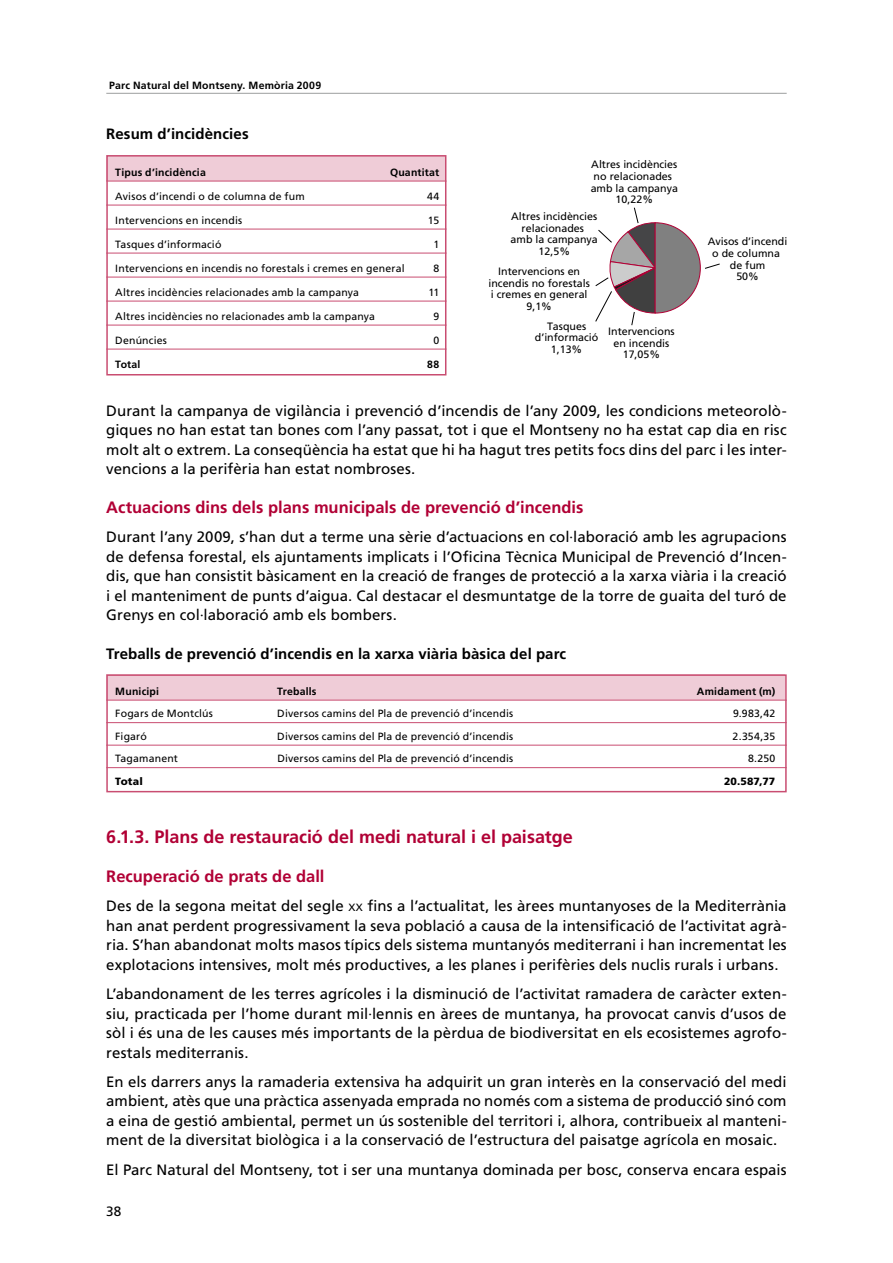
<style>
.page{position:relative;width:893px;height:1263px;background:#fff}
.page>*{position:absolute;margin:0;border:0;box-sizing:border-box;transform-origin:0 0}
.t1{font:700 18px "Frutiger LT Std";letter-spacing:-.005em;color:#b10035}
.t2{font:700 16.5px "Frutiger LT Std";color:#b10035}
.t3{font:15px/19.5px "Frutiger LT Std";letter-spacing:.005em;color:#000;text-align:justify}
.t4{font:700 15px "Frutiger LT Std";letter-spacing:.005em;color:#000}
.t5{font:13.5px "Frutiger LT Std";color:#000}
.t6{font:10.65px/11.7px "Frutiger LT Std";color:#000;text-align:center}
.t7{font:10.5px "Frutiger LT Std";letter-spacing:.015em;color:#000}
.t8{font:700 10.5px "Frutiger LT Std";letter-spacing:.02em;color:#000}
.t9{font:900 10.5px "Frutiger LT Std";letter-spacing:.01em;color:#000}
.s1{font-size:10.5px}
</style>
<div class="page">
<hr style="left:106px;top:93px;width:681px;height:1px;background:#9c9e9f">
<div style="left:106px;top:674px;width:679px;height:26px;background:#efccd7"></div>
<div style="left:106px;top:674px;width:681px;height:118px;border:2px solid #c94d71"></div>
<div style="left:106px;top:155px;width:340px;height:26px;background:#efccd7"></div>
<div style="left:106px;top:155px;width:340px;height:220px;border:2px solid #c94d71"></div>
<hr style="left:106px;top:181px;width:340px;height:1px;background:#c94d71">
<hr style="left:106px;top:205px;width:340px;height:1px;background:#c94d71">
<hr style="left:106px;top:229px;width:340px;height:1px;background:#c94d71">
<hr style="left:106px;top:253px;width:340px;height:1px;background:#c94d71">
<hr style="left:106px;top:277px;width:340px;height:1px;background:#c94d71">
<hr style="left:106px;top:301px;width:340px;height:1px;background:#c94d71">
<hr style="left:106px;top:325px;width:340px;height:1px;background:#c94d71">
<hr style="left:106px;top:349px;width:340px;height:1px;background:#c94d71">
<hr style="left:106px;top:700px;width:681px;height:1px;background:#c94d71">
<hr style="left:106px;top:722px;width:681px;height:1px;background:#c94d71">
<hr style="left:106px;top:745px;width:681px;height:1px;background:#c94d71">
<hr style="left:106px;top:767px;width:681px;height:1px;background:#c94d71">
<svg style="left:595px;top:207px;width:125px;height:119px"></svg>
<p class="t8" style="left:109px;top:79px;width:214px">Parc Natural del Montseny. Memòria 2009</p>
<p class="t4" style="left:106px;top:125px;width:144px">Resum d’incidències</p>
<p class="t8" style="left:115px;top:166px;width:92px">Tipus d’incidència</p>
<p class="t8" style="left:390px;top:166px;width:51px">Quantitat</p>
<p class="t7" style="left:115px;top:190px;width:191px">Avisos d’incendi o de columna de fum</p>
<p class="t7" style="left:427px;top:190px;width:14px">44</p>
<p class="t7" style="left:115px;top:214px;width:128px">Intervencions en incendis</p>
<p class="t7" style="left:428px;top:214px;width:13px">15</p>
<p class="t7" style="left:115px;top:238px;width:108px">Tasques d’informació</p>
<p class="t7" style="left:433px;top:238px;width:7px">1</p>
<p class="t7" style="left:115px;top:262px;width:291px">Intervencions en incendis no forestals i cremes en general</p>
<p class="t7" style="left:433px;top:262px;width:7px">8</p>
<p class="t7" style="left:115px;top:286px;width:245px">Altres incidències relacionades amb la campanya</p>
<p class="t7" style="left:428px;top:286px;width:12px">11</p>
<p class="t7" style="left:115px;top:310px;width:261px">Altres incidències no relacionades amb la campanya</p>
<p class="t7" style="left:433px;top:310px;width:7px">9</p>
<p class="t7" style="left:115px;top:334px;width:53px">Denúncies</p>
<p class="t7" style="left:433px;top:334px;width:7px">0</p>
<p class="t8" style="left:115px;top:358px;width:27px">Total</p>
<p class="t8" style="left:427px;top:358px;width:14px">88</p>
<p class="t3" style="left:106px;top:401px;width:682px">Durant la campanya de vigilància i prevenció d’incendis de l’any 2009, les condicions meteorolò&shy;giques no han estat tan bones com l’any passat, tot i que el Montseny no ha estat cap dia en risc molt alt o extrem. La conseqüència ha estat que hi ha hagut tres petits focs dins del parc i les inter&shy;vencions a la perifèria han estat nombroses.</p>
<p class="t2" style="left:106px;top:498px;width:479px">Actuacions dins dels plans municipals de prevenció d’incendis</p>
<p class="t3" style="left:106px;top:527px;width:682px">Durant l’any 2009, s’han dut a terme una sèrie d’actuacions en col·laboració amb les agrupacions de defensa forestal, els ajuntaments implicats i l’Oficina Tècnica Municipal de Prevenció d’In cen&shy;dis, que han consistit bàsicament en la creació de franges de protecció a la xarxa viària i la creació i el manteniment de punts d’aigua. Cal destacar el desmuntatge de la torre de guaita del turó de Grenys en col·laboració amb els bombers.</p>
<p class="t4" style="left:106px;top:645px;width:461px">Treballs de prevenció d’incendis en la xarxa viària bàsica del parc</p>
<p class="t8" style="left:115px;top:685px;width:45px">Municipi</p>
<p class="t8" style="left:277px;top:685px;width:41px">Treballs</p>
<p class="t8" style="left:697px;top:685px;width:80px">Amidament (m)</p>
<p class="t7" style="left:115px;top:707px;width:99px">Fogars de Montclús</p>
<p class="t7" style="left:277px;top:707px;width:237px">Diversos camins del Pla de prevenció d’incendis</p>
<p class="t7" style="left:733px;top:707px;width:44px">9.983,42</p>
<p class="t7" style="left:115px;top:730px;width:33px">Figaró</p>
<p class="t7" style="left:277px;top:730px;width:237px">Diversos camins del Pla de prevenció d’incendis</p>
<p class="t7" style="left:733px;top:730px;width:44px">2.354,35</p>
<p class="t7" style="left:115px;top:752px;width:64px">Tagamanent</p>
<p class="t7" style="left:277px;top:752px;width:237px">Diversos camins del Pla de prevenció d’incendis</p>
<p class="t7" style="left:748px;top:752px;width:29px">8.250</p>
<p class="t9" style="left:115px;top:775px;width:29px">Total</p>
<p class="t9" style="left:724px;top:775px;width:53px">20.587,77</p>
<p class="t6" style="left:591px;top:159px;width:89px">Altres incidències no relacionades amb la campanya<br>10,22%</p>
<p class="t6" style="left:511px;top:211px;width:89px">Altres incidències relacionades<br>amb la campanya<br>12,5%</p>
<p class="t6" style="left:708px;top:236px;width:81px">Avisos d’incendi o de columna de fum<br>50%</p>
<p class="t6" style="left:488px;top:266px;width:103px">Intervencions en incendis no forestals i cremes en general<br>9,1%</p>
<p class="t6" style="left:535px;top:320px;width:65px">Tasques d’informació<br>1,13%</p>
<p class="t6" style="left:608px;top:325px;width:68px">Intervencions en incendis<br>17,05%</p>
<p class="t1" style="left:106px;top:826px;width:468px">6.1.3. Plans de restauració del medi natural i el paisatge</p>
<p class="t2" style="left:106px;top:867px;width:220px">Recuperació de prats de dall</p>
<p class="t3" style="left:106px;top:896px;width:682px">Des de la segona meitat del segle <span class="s1">xx</span> fins a l’actualitat, les àrees muntanyoses de la Mediterrània han anat perdent progressivament la seva població a causa de la intensificació de l’activitat agrà&shy;ria. S’han abandonat molts masos típics dels sistema muntanyós mediterrani i han incrementat les explotacions intensives, molt més productives, a les planes i perifèries dels nuclis rurals i urbans.</p>
<p class="t3" style="left:106px;top:984px;width:682px">L’abandonament de les terres agrícoles i la disminució de l’activitat ramadera de caràcter exten&shy;siu, practicada per l’home durant mil·lennis en àrees de muntanya, ha provocat canvis d’usos de sòl i és una de les causes més importants de la pèrdua de biodiversitat en els ecosistemes agrofo&shy;restals mediterranis.</p>
<p class="t3" style="left:106px;top:1072px;width:682px">En els darrers anys la ramaderia extensiva ha adquirit un gran interès en la conservació del medi ambient, atès que una pràctica assenyada emprada no només com a sistema de producció sinó com a eina de gestió ambiental, permet un ús sostenible del territori i, alhora, contribueix al manteni&shy;ment de la diversitat biològica i a la conservació de l’estructura del paisatge agrícola en mosaic.</p>
<p class="t3" style="left:106px;top:1160px;width:682px">El Parc Natural del Montseny, tot i ser una muntanya dominada per bosc, conserva encara espais</p>
<p class="t5" style="left:106px;top:1203px;width:17px">38</p>
</div>
